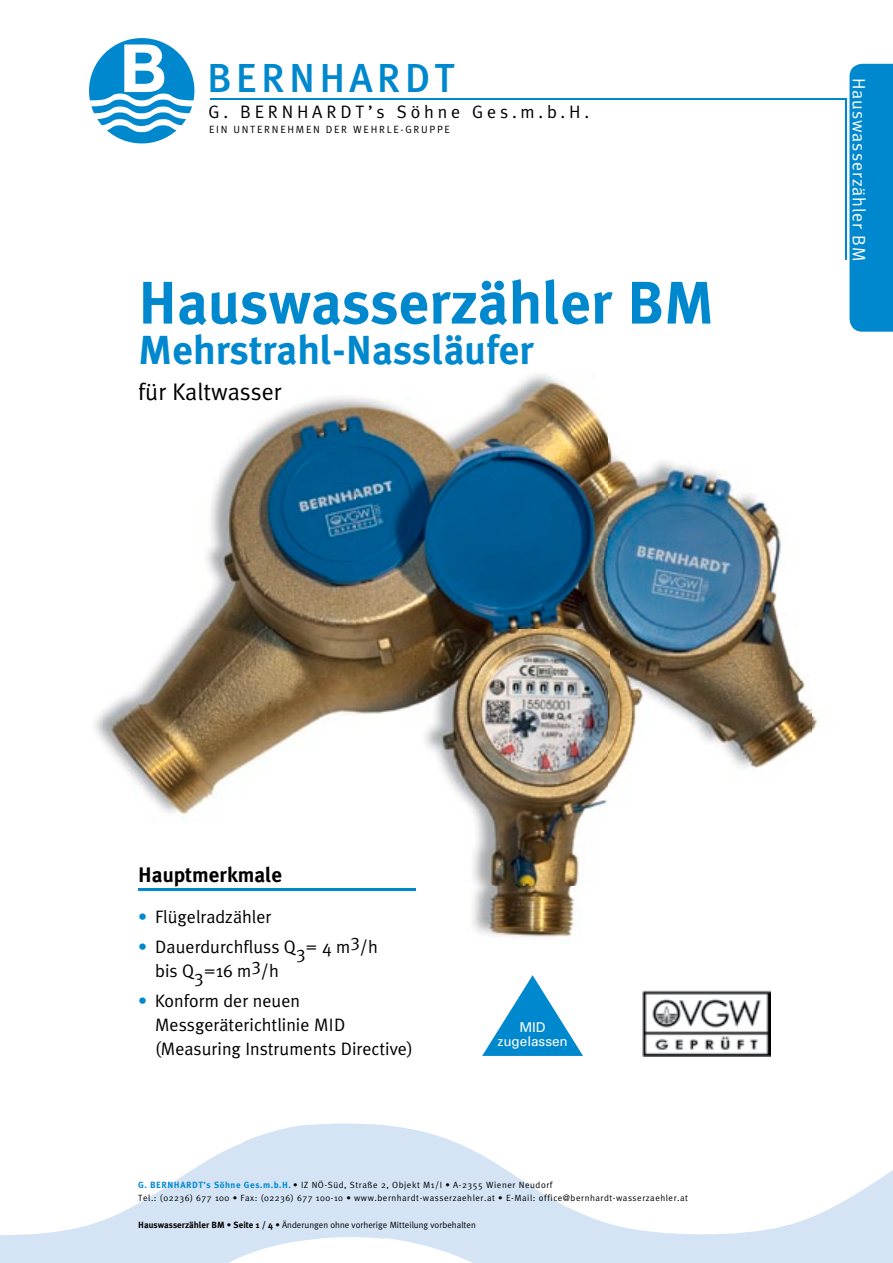
<style>
.page{position:relative;width:893px;height:1263px;background:#fff}
.page>*{position:absolute;margin:0;border:0;box-sizing:border-box;transform-origin:0 0}
.t1{font:700 60px "Meta Plus";color:#0088cf}
.t2{font:700 40.5px "Meta Plus";color:#0088cf}
.t3{font:500 40.5px "Meta Plus";letter-spacing:.1em;color:#0088cf}
.t4{font:24px "Meta Plus Normal";color:#000}
.t5{font:700 21px "Meta Plus";color:#000}
.t6{font:18px/24px "Meta Plus Normal";color:#000}
.t7{font:18px "Meta Plus Normal";letter-spacing:.21em;color:#000}
.t8{font:18px "Meta Plus Normal";letter-spacing:.05em;color:#fff}
.t9{font:13.5px/13.5px "Univers";color:#fff;text-align:center}
.t10{font:10.5px "Meta Plus Normal";letter-spacing:.165em;color:#000}
.t11{font:9px/13.5px "Meta Plus Normal";letter-spacing:.06em;color:#000}
.t12{font:9px "Meta Plus Normal";color:#000}
.s1{color:#0088cf}
.s2{font-family:"Meta Plus";font-weight:700;color:#0088cf}
.s3{font-family:"Meta Plus";font-weight:700}
</style>
<div class="page">
<img style="left:104px;top:374px;width:707px;height:564px">
<div style="left:849px;top:64px;width:44px;height:268px;background:#0088cf"></div>
<svg style="left:0;top:1123px;width:893px;height:140px;fill:#dce9f7"></svg>
<svg style="left:89px;top:38px;width:105px;height:105px"></svg>
<hr style="left:210px;top:98px;width:636px;height:2px;background:#0088cf">
<hr style="left:845px;top:98px;width:2px;height:162px;background:#0088cf">
<svg style="left:482px;top:975px;width:101px;height:81px"></svg>
<hr style="left:138px;top:888px;width:278px;height:2px;background:#0088cf">
<img style="left:643px;top:990px;width:128px;height:67px">
<h2 class="t3" style="left:207px;top:54px;width:249px">BERNHARDT</h2>
<h3 class="t7" style="left:208px;top:101px;width:382px">G. BERNHARDT’s Söhne Ges.m.b.H.</h3>
<p class="t10" style="left:209px;top:123px;width:242px">EIN UNTERNEHMEN DER WEHRLE-GRUPPE</p>
<h1 class="t1" style="left:138px;top:268px;width:578px">hauswasserzähler BM</h1>
<h2 class="t2" style="left:138px;top:327px;width:397px">Mehrstrahl-nassläufer</h2>
<h3 class="t4" style="left:138px;top:377px;width:145px">für Kaltwasser</h3>
<h3 class="t8" style="left:869px;top:78px;width:185px;rotate:90deg">Hauswasserzähler BM</h3>
<h3 class="t5" style="left:138px;top:862px;width:146px">hauptmerkmale</h3>
<h3 class="t6" style="left:138px;top:904px;width:135px"><span class="s1">•</span> Flügelradzähler</h3>
<h3 class="t6" style="left:155px;top:935px;width:224px;text-indent:-17px"><span class="s1">•</span> Dauerdurchfluss Q3= 4 m3/h bis Q3=16 m3/h</h3>
<h3 class="t6" style="left:155px;top:989px;width:259px;text-indent:-17px"><span class="s1">•</span> Konform der neuen<br>Messgeräterichtlinie MID (Measuring Instruments Directive)</h3>
<h3 class="t9" style="left:497px;top:1021px;width:72px">MID zugelassen</h3>
<p class="t11" style="left:138px;top:1178px;width:551px"><span class="s2">G. Bernhardt’s Söhne Ges.m.b.h.</span> • IZ NÖ-Süd, Straße 2, Objekt M1/I • A-2355 Wiener Neudorf<br>Tel.: (02236) 677 100 • Fax: (02236) 677 100-10 • www.bernhardt-wasserzaehler.at • E-Mail: office@bernhardt-wasserzaehler.at</p>
<p class="t12" style="left:138px;top:1219px;width:339px"><span class="s3">hauswasserzähler BM • Seite 1 / 4 •</span> Änderungen ohne vorherige Mitteilung vorbehalten</p>
</div>
